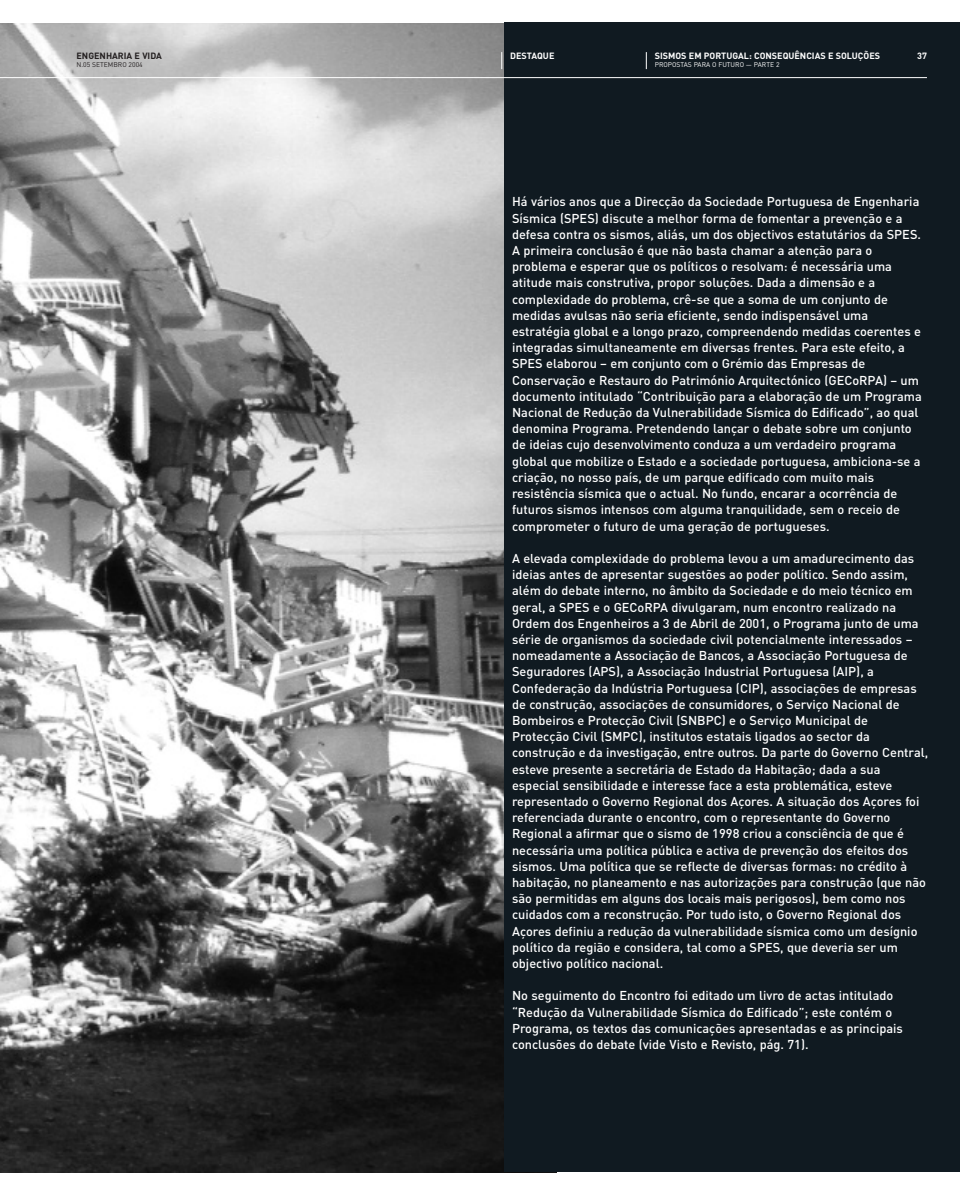
<style>
.page{position:relative;width:978px;height:1191px;background:#fff}
.page>*{position:absolute;margin:0;border:0;box-sizing:border-box;transform-origin:0 0}
.t1{font:500 12.75px/16.2px "DIN";color:#fff}
.t2{font:700 9px "DIN";color:#fff}
.t3{font:700 9px "DIN";color:#231f20}
.t4{font:6.75px "DIN";color:#fff}
.t5{font:6.75px "DIN";color:#231f20}
</style>
<div class="page">
<img style="left:0;top:23px;width:504px;height:1149px">
<div style="left:504px;top:22px;width:456px;height:1150px;background:#101a21"></div>
<svg style="left:501px;top:52px;width:1px;height:17px"></svg>
<svg style="left:646px;top:52px;width:1px;height:17px"></svg>
<hr style="left:0;top:77px;width:927px;height:1px;background:#fff">
<p class="t3" style="left:77px;top:51px;width:87px">ENGENHARIA E VIDA</p>
<p class="t5" style="left:77px;top:61px;width:68px">N.05 SETEMBRO 2004</p>
<p class="t2" style="left:510px;top:51px;width:46px">DESTAQUE</p>
<p class="t2" style="left:655px;top:51px;width:227px">SISMOS EM PORTUGAL: CONSEQUÊNCIAS E SOLUÇÕES</p>
<p class="t2" style="left:917px;top:51px;width:11px">37</p>
<p class="t4" style="left:655px;top:61px;width:126px">PROPOSTAS PARA O FUTURO — PARTE 2</p>
<p class="t1" style="left:512px;top:194px;width:411px">Há vários anos que a Direcção da Sociedade Portuguesa de Engenharia Sísmica (SPES) discute a melhor forma de fomentar a prevenção e a defesa contra os sismos, aliás, um dos objectivos estatutários da SPES.<br>A primeira conclusão é que não basta chamar a atenção para o problema e esperar que os políticos o resolvam: é necessária uma atitude mais construtiva, propor soluções. Dada a dimensão e a complexidade do problema, crê-se que a soma de um conjunto de medidas avulsas não seria eficiente, sendo indispensável uma estratégia global e a longo prazo, compreendendo medidas coerentes e integradas simultaneamente em diversas frentes. Para este efeito, a SPES elaborou – em conjunto com o Grémio das Empresas de Conservação e Restauro do Património Arquitectónico (GECoRPA) – um documento intitulado “Contribuição para a elaboração de um Programa Nacional de Redução da Vulnerabilidade Sísmica do Edificado”, ao qual denomina Programa. Pretendendo lançar o debate sobre um conjunto de ideias cujo desenvolvimento conduza a um verdadeiro programa global que mobilize o Estado e a sociedade portuguesa, ambiciona-se a criação, no nosso país, de um parque edificado com muito mais resistência sísmica que o actual. No fundo, encarar a ocorrência de futuros sismos intensos com alguma tranquilidade, sem o receio de comprometer o futuro de uma geração de portugueses.</p>
<p class="t1" style="left:512px;top:550px;width:418px">A elevada complexidade do problema levou a um amadurecimento das ideias antes de apresentar sugestões ao poder político. Sendo assim, além do debate interno, no âmbito da Sociedade e do meio técnico em geral, a SPES e o GECoRPA divulgaram, num encontro realizado na Ordem dos Engenheiros a 3 de Abril de 2001, o Programa junto de uma série de organismos da sociedade civil potencialmente interessados – nomeadamente a Associação de Bancos, a Associação Portuguesa de Seguradores (APS), a Associação Industrial Portuguesa (AIP), a Confederação da Indústria Portuguesa (CIP), associações de empresas de construção, associações de consumidores, o Serviço Nacional de Bombeiros e Protecção Civil (SNBPC) e o Serviço Municipal de Protecção Civil (SMPC), institutos estatais ligados ao sector da construção e da investigação, entre outros. Da parte do Governo Central, esteve presente a secretária de Estado da Habitação; dada a sua especial sensibilidade e interesse face a esta problemática, esteve representado o Governo Regional dos Açores. A situação dos Açores foi referenciada durante o encontro, com o representante do Governo Regional a afirmar que o sismo de 1998 criou a consciência de que é necessária uma política pública e activa de prevenção dos efeitos dos sismos. Uma política que se reflecte de diversas formas: no crédito à habitação, no planeamento e nas autorizações para construção (que não são permitidas em alguns dos locais mais perigosos), bem como nos cuidados com a reconstrução. Por tudo isto, o Governo Regional dos Açores definiu a redução da vulnerabilidade sísmica como um desígnio político da região e considera, tal como a SPES, que deveria ser um objectivo político nacional.</p>
<p class="t1" style="left:512px;top:988px;width:392px">No seguimento do Encontro foi editado um livro de actas intitulado “Redução da Vulnerabilidade Sísmica do Edificado”; este contém o Programa, os textos das comunicações apresentadas e as principais conclusões do debate (vide Visto e Revisto, pág. 71).</p>
</div>
